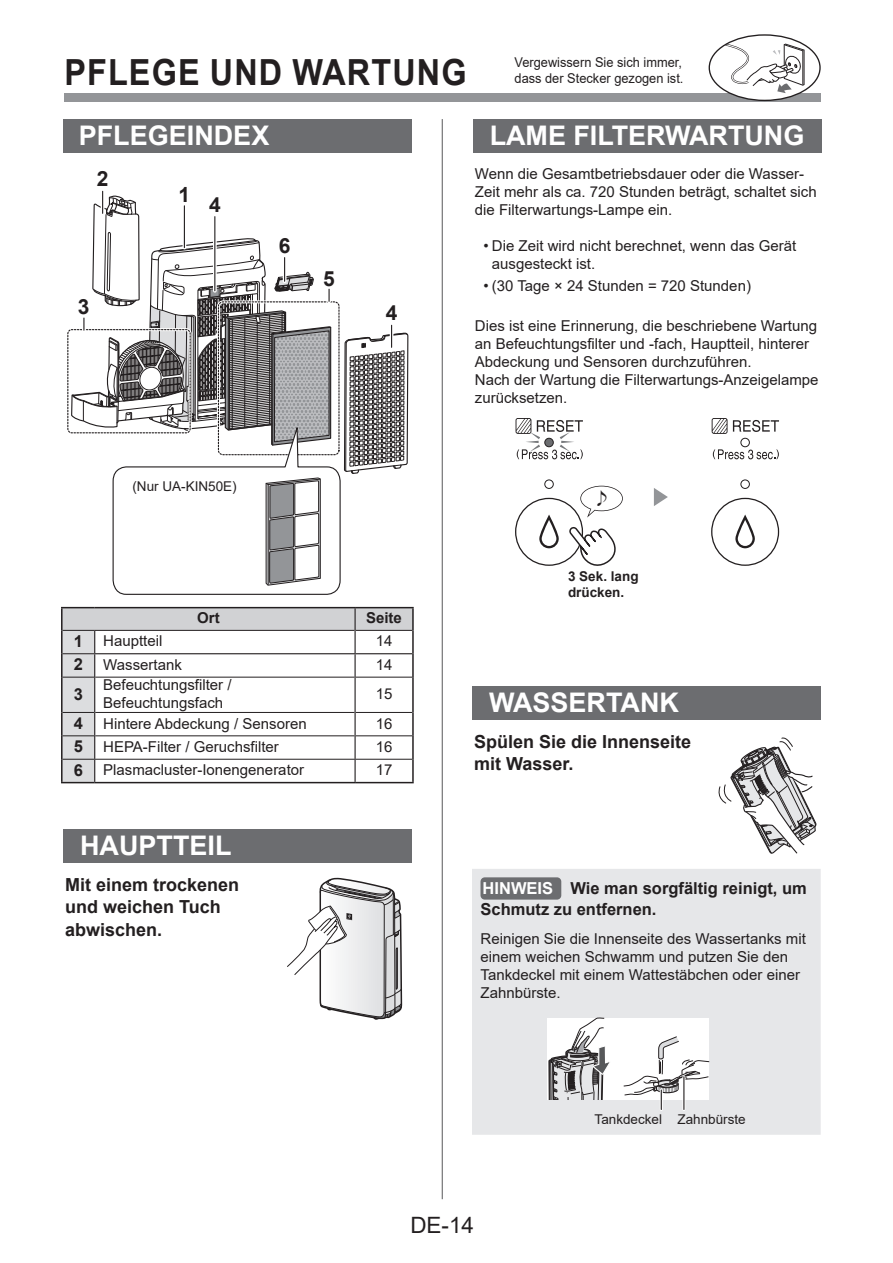
<style>
.page{position:relative;width:893px;height:1263px;background:#fff}
.page>*{position:absolute;margin:0;border:0;box-sizing:border-box;transform-origin:0 0}
.t1{font:700 36px "Arial";letter-spacing:.035em;color:#231f20;scale:.9 1}
.t2{font:700 27px "Arial";color:#fff}
.t3{font:22.5px "Arial";color:#231f20}
.t4{font:700 21px "Arial";color:#231f20}
.t5{font:700 18px/22.5px "Arial";color:#231f20}
.t6{font:300 18px "Shin Go Pro";color:#231f20}
.t7{font:700 16.5px/21px "Arial";color:#231f20}
.t8{font:15px/18px "Arial";color:#231f20}
.t9{font:700 15px "Arial";color:#231f20}
.t10{font:13.5px/16.5px "Arial";color:#231f20;scale:.95 1}
.t11{font:13.5px "Arial";color:#231f20}
.t12{font:700 13.5px/16.5px "Arial";color:#231f20}
.s1{font-weight:700;font-size:16.5px}
.s2{color:#fff}
</style>
<div class="page">
<div style="left:64px;top:94px;width:757px;height:8px;background:#939598"></div>
<hr style="left:442px;top:119px;width:1px;height:1080px;background:#57585a">
<hr style="left:61px;top:607px;width:34px;height:1px;background:#231f20">
<hr style="left:61px;top:608px;width:2px;height:22px;background:#231f20">
<hr style="left:95px;top:607px;width:260px;height:1px;background:#231f20">
<hr style="left:61px;top:630px;width:2px;height:24px;background:#231f20">
<hr style="left:61px;top:654px;width:2px;height:23px;background:#231f20">
<hr style="left:61px;top:677px;width:2px;height:35px;background:#231f20">
<hr style="left:61px;top:712px;width:2px;height:24px;background:#231f20">
<hr style="left:61px;top:736px;width:2px;height:23px;background:#231f20">
<hr style="left:61px;top:759px;width:2px;height:23px;background:#231f20">
<hr style="left:61px;top:782px;width:34px;height:1px;background:#231f20">
<hr style="left:355px;top:607px;width:59px;height:1px;background:#231f20">
<hr style="left:412px;top:608px;width:2px;height:22px;background:#231f20">
<hr style="left:412px;top:630px;width:2px;height:24px;background:#231f20">
<hr style="left:412px;top:654px;width:2px;height:23px;background:#231f20">
<hr style="left:412px;top:677px;width:2px;height:35px;background:#231f20">
<hr style="left:412px;top:712px;width:2px;height:24px;background:#231f20">
<hr style="left:412px;top:736px;width:2px;height:23px;background:#231f20">
<hr style="left:412px;top:759px;width:2px;height:23px;background:#231f20">
<hr style="left:355px;top:782px;width:59px;height:1px;background:#231f20">
<svg style="left:62px;top:608px;width:351px;height:175px"></svg>
<hr style="left:354px;top:760px;width:2px;height:22px;background:#231f20">
<hr style="left:63px;top:759px;width:32px;height:1px;background:#231f20">
<hr style="left:95px;top:759px;width:260px;height:1px;background:#231f20">
<hr style="left:355px;top:759px;width:57px;height:1px;background:#231f20">
<hr style="left:94px;top:653px;width:261px;height:1px;background:#231f20">
<hr style="left:355px;top:653px;width:57px;height:1px;background:#231f20">
<div style="left:63px;top:119px;width:349px;height:34px;background:#6c6d70"></div>
<svg style="left:71px;top:191px;width:337px;height:404px"></svg>
<div style="left:709px;top:35px;width:111px;height:65px;background:#fff;border-radius:50%"></div>
<svg style="left:724px;top:42px;width:81px;height:51px"></svg>
<div style="left:709px;top:34px;width:112px;height:67px;border:1px solid #231f20;border-radius:50%"></div>
<div style="left:472px;top:869px;width:349px;height:266px;background:#e6e7e9"></div>
<div style="left:472px;top:686px;width:349px;height:34px;background:#6c6d70"></div>
<svg style="left:718px;top:737px;width:99px;height:117px"></svg>
<div style="left:480px;top:877px;width:81px;height:22px;background:#6c6d70;border-radius:4px"></div>
<div style="left:547px;top:1018px;width:162px;height:81px;background:#fff"></div>
<svg style="left:548px;top:1017px;width:63px;height:82px"></svg>
<svg style="left:623px;top:1036px;width:86px;height:73px"></svg>
<div style="left:473px;top:119px;width:348px;height:34px;background:#6c6d70"></div>
<div style="left:544px;top:479px;width:10px;height:10px;border:1px solid #231f20;border-radius:50%"></div>
<div style="left:740px;top:479px;width:10px;height:10px;border:1px solid #231f20;border-radius:50%"></div>
<div style="left:740px;top:438px;width:10px;height:9px;border:1px solid #231f20;border-radius:50%"></div>
<svg style="left:711px;top:498px;width:68px;height:68px"></svg>
<svg style="left:733px;top:420px;width:46px;height:12px"></svg>
<svg style="left:712px;top:418px;width:15px;height:16px"></svg>
<svg style="left:713px;top:449px;width:66px;height:10px"></svg>
<svg style="left:515px;top:486px;width:108px;height:80px"></svg>
<svg style="left:654px;top:488px;width:14px;height:18px"></svg>
<svg style="left:516px;top:418px;width:67px;height:41px"></svg>
<div style="left:63px;top:829px;width:349px;height:34px;background:#6c6d70"></div>
<svg style="left:287px;top:878px;width:115px;height:142px"></svg>
<h1 class="t1" style="left:64px;top:47px;width:448px">PFLEGE UND WARTUNG</h1>
<h2 class="t2" style="left:79px;top:116px;width:192px">PFLEGEINDEX</h2>
<h3 class="t4" style="left:97px;top:163px;width:13px">2</h3>
<h3 class="t4" style="left:78px;top:292px;width:13px">3</h3>
<h3 class="t4" style="left:179px;top:179px;width:13px">1</h3>
<h3 class="t4" style="left:209px;top:190px;width:13px">4</h3>
<h3 class="t4" style="left:279px;top:231px;width:13px">6</h3>
<h3 class="t4" style="left:323px;top:264px;width:13px">5</h3>
<h3 class="t4" style="left:386px;top:298px;width:13px">4</h3>
<p class="t10" style="left:514px;top:54px;width:179px">Vergewissern Sie sich immer, dass der Stecker gezogen ist.</p>
<h2 class="t2" style="left:490px;top:116px;width:316px">LAME FILTERWARTUNG</h2>
<p class="t8" style="left:475px;top:164px;width:343px">Wenn die Gesamtbetriebsdauer oder die Wasser-<br>Zeit mehr als ca. 720 Stunden beträgt, schaltet sich die Filterwartungs-Lampe ein.</p>
<p class="t8" style="left:492px;top:236px;width:306px;text-indent:-9px">• Die Zeit wird nicht berechnet, wenn das Gerät ausgesteckt ist.</p>
<p class="t8" style="left:483px;top:276px;width:269px">• (30 Tage × 24 Stunden = 720 Stunden)</p>
<p class="t8" style="left:475px;top:317px;width:345px">Dies ist eine Erinnerung, die beschriebene Wartung an Befeuchtungsfilter und -fach, Hauptteil, hinterer Abdeckung und Sensoren durchzuführen.<br>Nach der Wartung die Filterwartungs-Anzeigelampe zurücksetzen.</p>
<p class="t11" style="left:132px;top:477px;width:106px">(Nur UA-KIN50E)</p>
<p class="t9" style="left:197px;top:607px;width:24px">Ort</p>
<p class="t9" style="left:366px;top:607px;width:37px">Seite</p>
<p class="t8" style="left:74px;top:632px;width:90px"><span class="s1">1</span> Hauptteil</p>
<p class="t8" style="left:376px;top:632px;width:18px">14</p>
<p class="t8" style="left:74px;top:655px;width:110px"><span class="s1">2</span> Wassertank</p>
<p class="t8" style="left:376px;top:655px;width:18px">14</p>
<p class="t7" style="left:74px;top:683px;width:11px">3</p>
<p class="t8" style="left:103px;top:676px;width:130px">Befeuchtungsfilter /<br>Befeuchtungsfach</p>
<p class="t8" style="left:376px;top:685px;width:18px">15</p>
<p class="t8" style="left:74px;top:714px;width:235px"><span class="s1">4</span> Hintere Abdeckung / Sensoren</p>
<p class="t8" style="left:376px;top:714px;width:18px">16</p>
<p class="t8" style="left:74px;top:737px;width:207px"><span class="s1">5</span> HEPA-Filter / Geruchsfilter</p>
<p class="t8" style="left:376px;top:737px;width:18px">16</p>
<p class="t8" style="left:74px;top:761px;width:232px"><span class="s1">6</span> Plasmacluster-Ionengenerator</p>
<p class="t8" style="left:376px;top:761px;width:18px">17</p>
<h2 class="t2" style="left:80px;top:826px;width:153px">HAUPTTEIL</h2>
<p class="t5" style="left:65px;top:873px;width:176px">Mit einem trockenen und weichen Tuch abwischen.</p>
<p class="t6" style="left:593px;top:483px;width:19px">♪</p>
<p class="t12" style="left:568px;top:568px;width:72px">3 Sek. lang drücken.</p>
<h2 class="t2" style="left:489px;top:683px;width:191px">WASSERTANK</h2>
<p class="t5" style="left:474px;top:730px;width:219px">Spülen Sie die Innenseite mit Wasser.</p>
<p class="t7" style="left:480px;top:877px;width:328px"><span class="s2">HINWEIS</span> Wie man sorgfältig reinigt, um<br>Schmutz zu entfernen.</p>
<p class="t8" style="left:480px;top:930px;width:327px">Reinigen Sie die Innenseite des Wassertanks mit einem weichen Schwamm und putzen Sie den Tankdeckel mit einem Wattestäbchen oder einer Zahnbürste.</p>
<p class="t11" style="left:595px;top:1110px;width:153px">Tankdeckel Zahnbürste</p>
<h3 class="t3" style="left:410px;top:1209px;width:65px">DE-14</h3>
</div>
